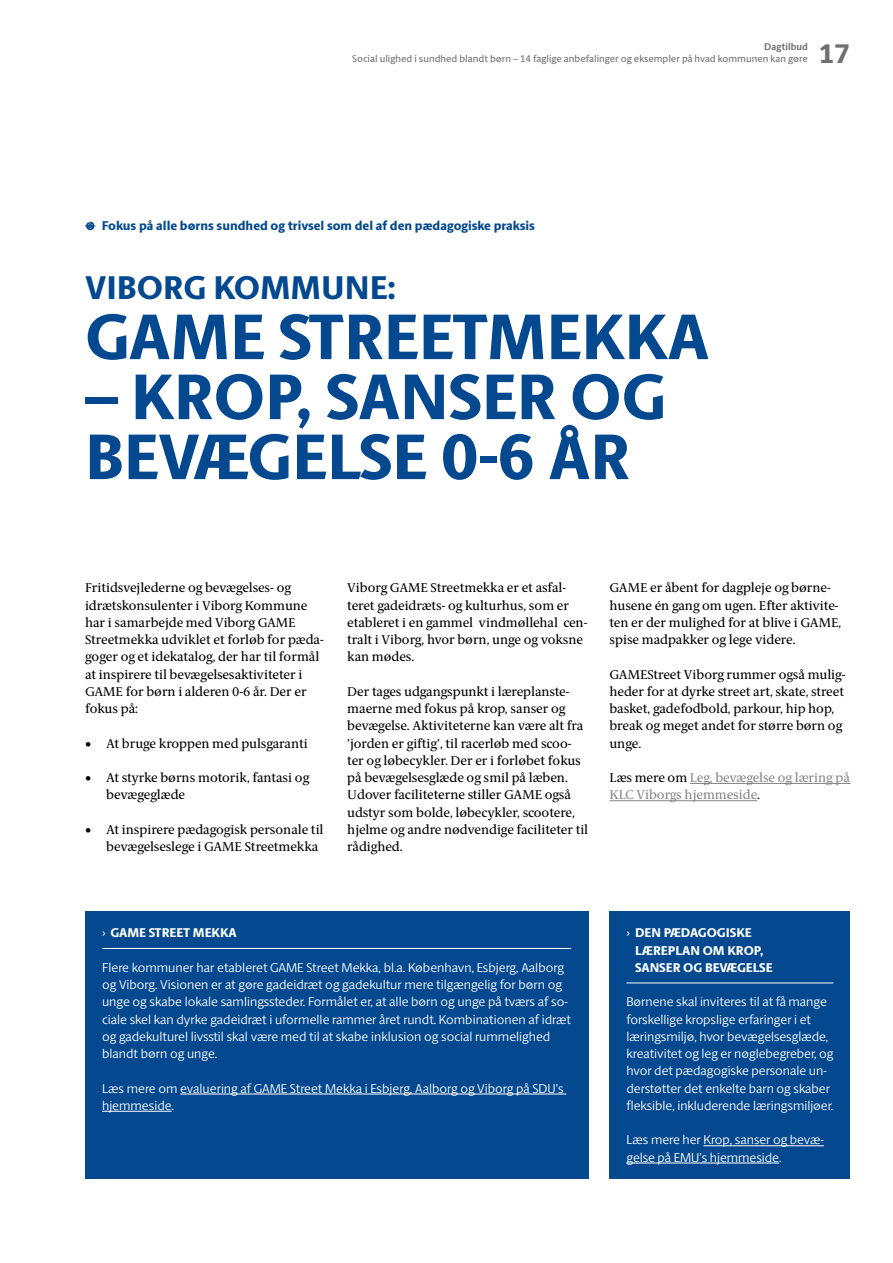
<style>
.page{position:relative;width:893px;height:1263px;background:#fff}
.page>*{position:absolute;margin:0;border:0;box-sizing:border-box;transform-origin:0 0}
.Rubrik_1_25_-_SANS{font:800 64.5px/60px "ID Sans";color:#04498f}
.Rubrik_2_-_SANS{font:800 33px "ID Sans";color:#04498f}
.t1{font:800 27px "ID Sans";color:#706f6f}
.Brødtekst_-_SERIF{font:12.75px/17.2px "ID Serif";color:#000}
.Faktaboks_brødtekst{font:300 12.75px/17.2px "ID Sans";color:#fff}
.Brødtekst_Bullet_-_S{font:12.75px/17.2px "ID Serif";color:#000}
.Faktaboks_Rubrik_-_S{font:800 12.75px/17.2px "ID Sans";color:#fff}
.Rubrik_Emner_-_SANS{font:800 12.75px "ID Sans";color:#04498f}
.Brødtekst_-_SERIF-2{font:12.75px/17.2px "ID Serif";color:#878787}
.t2{font:9.75px "ID Sans";color:#706f6f}
.t3{font:700 9.75px "ID Sans";color:#706f6f}
.s1{color:#000}
.s2{font-weight:300}
</style>
<div class="page">
<hr style="left:690px;top:783px;width:160px;height:1px;background:#878787">
<hr style="left:609px;top:800px;width:148px;height:1px;background:#878787">
<svg style="left:85px;top:222px;width:11px;height:8px"></svg>
<div style="left:85px;top:911px;width:503px;height:268px;background:#04498f"></div>
<hr style="left:102px;top:948px;width:469px;height:1px;background:#fff">
<hr style="left:180px;top:1094px;width:386px;height:1px;background:#fff">
<hr style="left:102px;top:1111px;width:70px;height:1px;background:#fff">
<div style="left:609px;top:911px;width:241px;height:268px;background:#04498f"></div>
<hr style="left:626px;top:982px;width:207px;height:1px;background:#fff">
<hr style="left:704px;top:1145px;width:120px;height:1px;background:#fff">
<hr style="left:626px;top:1163px;width:153px;height:1px;background:#fff">
<p class="t3" style="left:764px;top:41px;width:45px">Dagtilbud</p>
<p class="t2" style="left:352px;top:53px;width:457px">Social ulighed i sundhed blandt børn – 14 faglige anbefalinger og eksempler på hvad kommunen kan gøre</p>
<h3 class="t1" style="left:819px;top:37px;width:33px">17</h3>
<h3 class="Rubrik_Emner_-_SANS" style="left:102px;top:218px;width:435px">Fokus på alle børns sundhed og trivsel som del af den pædagogiske praksis</h3>
<h2 class="Rubrik_2_-_SANS" style="left:85px;top:267px;width:312px">VIBORG KOMMUNE:</h2>
<h1 class="Rubrik_1_25_-_SANS" style="left:85px;top:307px;width:626px">GAME STREETMEKKA</h1>
<h1 class="Rubrik_1_25_-_SANS" style="left:85px;top:367px;width:583px">– KROP, SANSER OG<br>BEVÆGELSE 0-6 ÅR</h1>
<p class="Brødtekst_-_SERIF" style="left:85px;top:580px;width:240px">Fritidsvejlederne og bevægelses- og idrætskonsulenter i Viborg Kommune har i samarbejde med Viborg GAME Streetmekka udviklet et forløb for pæda&shy;goger og et idekatalog, der har til formål at inspirere til bevægelsesaktiviteter i GAME for børn i alderen 0-6 år. Der er fokus på:</p>
<p class="Brødtekst_Bullet_-_S" style="left:85px;top:735px;width:224px">• At bruge kroppen med pulsgaranti</p>
<p class="Brødtekst_Bullet_-_S" style="left:106px;top:769px;width:204px;text-indent:-21px">• At styrke børns motorik, fantasi og bevægeglæde</p>
<p class="Brødtekst_Bullet_-_S" style="left:106px;top:821px;width:219px;text-indent:-21px">• At inspirere pædagogisk personale til bevægelseslege i GAME Streetmekka</p>
<p class="Brødtekst_-_SERIF" style="left:347px;top:580px;width:242px">Viborg GAME Streetmekka er et asfal&shy;teret gadeidræts- og kulturhus, som er etableret i en gammel vindmøllehal cen&shy;tralt i Viborg, hvor børn, unge og voksne kan mødes.</p>
<p class="Brødtekst_-_SERIF" style="left:347px;top:683px;width:242px">Der tages udgangspunkt i læreplanste&shy;maerne med fokus på krop, sanser og bevægelse. Aktiviteterne kan være alt fra ’jorden er giftig’, til racerløb med scoo&shy;ter og løbecykler. Der er i forløbet fokus på bevægelsesglæde og smil på læben.<br>Udover faciliteterne stiller GAME også udstyr som bolde, løbecykler, scootere, hjelme og andre nødvendige faciliteter til rådighed.</p>
<p class="Brødtekst_-_SERIF" style="left:609px;top:580px;width:233px">GAME er åbent for dagpleje og børne&shy;husene én gang om ugen. Efter aktivite&shy;ten er der mulighed for at blive i GAME, spise madpakker og lege videre.</p>
<p class="Brødtekst_-_SERIF" style="left:609px;top:666px;width:237px">GAMEStreet Viborg rummer også mulig&shy;heder for at dyrke street art, skate, street basket, gadefodbold, parkour, hip hop, break og meget andet for større børn og unge.</p>
<p class="Brødtekst_-_SERIF-2" style="left:609px;top:769px;width:242px"><span class="s1">Læs mere om</span> Leg, bevægelse og læring på<br>KLC Viborgs hjemmeside<span class="s1">.</span></p>
<p class="Faktaboks_Rubrik_-_S" style="left:102px;top:924px;width:136px"><span class="s2">›</span> GAME STREET MEKKA</p>
<p class="Faktaboks_brødtekst" style="left:102px;top:959px;width:470px">Flere kommuner har etableret GAME Street Mekka, bl.a. København, Esbjerg, Aalborg og Viborg. Visionen er at gøre gadeidræt og gadekultur mere tilgængelig for børn og unge og skabe lokale samlingssteder. Formålet er, at alle børn og unge på tværs af so&shy;ciale skel kan dyrke gadeidræt i uformelle rammer året rundt. Kombinationen af idræt og gadekulturel livsstil skal være med til at skabe inklusion og social rummelighed blandt børn og unge.</p>
<p class="Faktaboks_brødtekst" style="left:102px;top:1079px;width:463px">Læs mere om evaluering af GAME Street Mekka i Esbjerg, Aalborg og Viborg på SDU’s hjemmeside.</p>
<p class="Faktaboks_Rubrik_-_S" style="left:635px;top:924px;width:139px;text-indent:-9px"><span class="s2">›</span> DEN PÆDAGOGISKE<br>LÆREPLAN OM KROP,<br>SANSER OG BEVÆGELSE</p>
<p class="Faktaboks_brødtekst" style="left:626px;top:993px;width:208px">Børnene skal inviteres til at få mange forskellige kropslige erfaringer i et læringsmiljø, hvor bevægelsesglæde, kreativitet og leg er nøglebegreber, og hvor det pædagogiske personale un&shy;derstøtter det enkelte barn og skaber fleksible, inkluderende læringsmiljøer.</p>
<p class="Faktaboks_brødtekst" style="left:626px;top:1131px;width:199px">Læs mere her Krop, sanser og bevæ&shy;gelse på EMU’s hjemmeside.</p>
</div>
